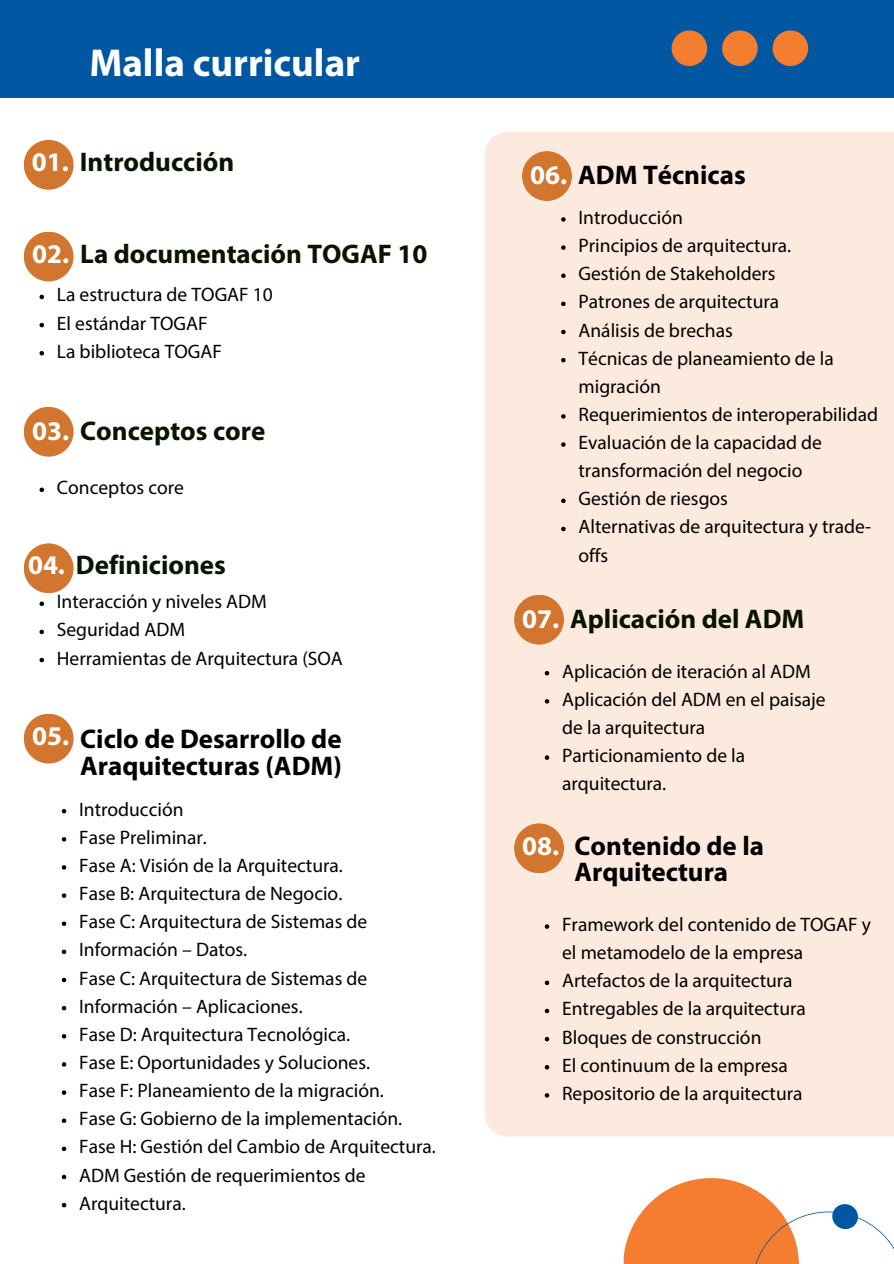
<style>
.page{position:relative;width:894px;height:1264px;background:#fff}
.page>*{position:absolute;margin:0;border:0;box-sizing:border-box;transform-origin:0 0}
.t1{font:700 39px "Myriad Pro";color:#fff}
.t2{font:700 27px "Myriad Pro";color:#091400}
.t3{font:700 27px/25.8px "Myriad Pro";color:#000}
.t4{font:700 27px "Myriad Pro";color:#fff}
.t5{font:19.5px/28.2px "Myriad Pro";color:#000}
.s1{color:#fff}
</style>
<div class="page">
<svg style="left:623px;top:1178px;width:270px;height:85px"></svg>
<div style="left:0;top:0;width:893px;height:97px;background:#0057a1"></div>
<div style="left:671px;top:30px;width:36px;height:36px;background:#f57d30;border-radius:50%"></div>
<div style="left:721px;top:30px;width:36px;height:36px;background:#f57d30;border-radius:50%"></div>
<div style="left:772px;top:30px;width:35px;height:36px;background:#f57d30;border-radius:50%"></div>
<div style="left:485px;top:132px;width:408px;height:1003px;background:#fdeade"></div>
<div style="left:24px;top:140px;width:50px;height:50px;background:#d2752f;border-radius:50%"></div>
<div style="left:24px;top:232px;width:50px;height:49px;background:#d2752f;border-radius:50%"></div>
<svg style="left:39px;top:295px;width:5px;height:4px"></svg>
<svg style="left:39px;top:323px;width:5px;height:4px"></svg>
<svg style="left:39px;top:351px;width:5px;height:4px"></svg>
<div style="left:24px;top:407px;width:50px;height:49px;background:#d2752f;border-radius:50%"></div>
<svg style="left:39px;top:487px;width:5px;height:5px"></svg>
<div style="left:24px;top:543px;width:50px;height:50px;background:#d2752f;border-radius:50%"></div>
<svg style="left:39px;top:601px;width:5px;height:5px"></svg>
<svg style="left:39px;top:629px;width:5px;height:5px"></svg>
<svg style="left:39px;top:658px;width:5px;height:4px"></svg>
<div style="left:24px;top:713px;width:50px;height:50px;background:#d2752f;border-radius:50%"></div>
<svg style="left:62px;top:809px;width:4px;height:4px"></svg>
<svg style="left:62px;top:837px;width:4px;height:4px"></svg>
<svg style="left:62px;top:865px;width:4px;height:4px"></svg>
<svg style="left:62px;top:893px;width:4px;height:4px"></svg>
<svg style="left:62px;top:921px;width:4px;height:5px"></svg>
<svg style="left:62px;top:949px;width:4px;height:5px"></svg>
<svg style="left:62px;top:977px;width:4px;height:5px"></svg>
<svg style="left:62px;top:1006px;width:4px;height:4px"></svg>
<svg style="left:62px;top:1034px;width:4px;height:4px"></svg>
<svg style="left:62px;top:1062px;width:4px;height:4px"></svg>
<svg style="left:62px;top:1090px;width:4px;height:4px"></svg>
<svg style="left:62px;top:1118px;width:4px;height:4px"></svg>
<svg style="left:62px;top:1146px;width:4px;height:5px"></svg>
<svg style="left:62px;top:1174px;width:4px;height:5px"></svg>
<svg style="left:62px;top:1202px;width:4px;height:5px"></svg>
<div style="left:522px;top:151px;width:49px;height:50px;background:#d2752f;border-radius:50%"></div>
<svg style="left:561px;top:217px;width:4px;height:5px"></svg>
<svg style="left:561px;top:245px;width:4px;height:5px"></svg>
<svg style="left:561px;top:273px;width:4px;height:5px"></svg>
<svg style="left:561px;top:301px;width:4px;height:5px"></svg>
<svg style="left:561px;top:330px;width:4px;height:4px"></svg>
<svg style="left:561px;top:358px;width:4px;height:4px"></svg>
<svg style="left:561px;top:414px;width:4px;height:4px"></svg>
<svg style="left:561px;top:442px;width:4px;height:5px"></svg>
<svg style="left:561px;top:498px;width:4px;height:5px"></svg>
<svg style="left:561px;top:526px;width:4px;height:5px"></svg>
<svg style="left:544px;top:671px;width:5px;height:4px"></svg>
<svg style="left:544px;top:699px;width:5px;height:4px"></svg>
<svg style="left:544px;top:755px;width:5px;height:4px"></svg>
<div style="left:514px;top:594px;width:50px;height:50px;background:#d2752f;border-radius:50%"></div>
<svg style="left:544px;top:924px;width:5px;height:4px"></svg>
<svg style="left:544px;top:980px;width:5px;height:5px"></svg>
<svg style="left:544px;top:1008px;width:5px;height:5px"></svg>
<svg style="left:544px;top:1036px;width:5px;height:5px"></svg>
<svg style="left:544px;top:1064px;width:5px;height:5px"></svg>
<svg style="left:544px;top:1093px;width:5px;height:4px"></svg>
<div style="left:514px;top:823px;width:50px;height:50px;background:#d2752f;border-radius:50%"></div>
<h1 class="t1" style="left:89px;top:47px;width:272px">Malla curricular</h1>
<h2 class="t2" style="left:32px;top:151px;width:204px"><span class="s1">01.</span> Introducción</h2>
<h2 class="t2" style="left:32px;top:242px;width:396px"><span class="s1">02.</span> La documentación TOGAF 10</h2>
<p class="t5" style="left:57px;top:282px;width:217px">La estructura de TOGAF 10<br>El estándar TOGAF<br>La biblioteca TOGAF</p>
<h2 class="t2" style="left:32px;top:420px;width:234px"><span class="s1">03.</span> Conceptos core</h2>
<p class="t5" style="left:57px;top:475px;width:129px">Conceptos core</p>
<h2 class="t2" style="left:28px;top:553px;width:199px"><span class="s1">04.</span> Definiciones</h2>
<p class="t5" style="left:57px;top:589px;width:287px">Interacción y niveles ADM<br>Seguridad ADM<br>Herramientas de Arquitectura (SOA</p>
<h2 class="t3" style="left:32px;top:728px;width:311px"><span class="s1">05.</span> Ciclo de Desarrollo de</h2>
<h2 class="t3" style="left:80px;top:755px;width:263px">Araquitecturas (ADM)</h2>
<p class="t5" style="left:79px;top:796px;width:358px">Introducción<br>Fase Preliminar.<br>Fase A: Visión de la Arquitectura.<br>Fase B: Arquitectura de Negocio.<br>Fase C: Arquitectura de Sistemas de<br>Información – Datos.<br>Fase C: Arquitectura de Sistemas de<br>Información – Aplicaciones.<br>Fase D: Arquitectura Tecnológica.<br>Fase E: Oportunidades y Soluciones.<br>Fase F: Planeamiento de la migración.<br>Fase G: Gobierno de la implementación.<br>Fase H: Gestión del Cambio de Arquitectura.<br>ADM Gestión de requerimientos de<br>Arquitectura.</p>
<h2 class="t3" style="left:530px;top:165px;width:217px"><span class="s1">06.</span> ADM Técnicas</h2>
<p class="t5" style="left:578px;top:205px;width:301px">Introducción<br>Principios de arquitectura.<br>Gestión de Stakeholders<br>Patrones de arquitectura<br>Análisis de brechas<br>Técnicas de planeamiento de la migración<br>Requerimientos de interoperabilidad<br>Evaluación de la capacidad de transformación del negocio<br>Gestión de riesgos<br>Alternativas de arquitectura y trade&shy;offs</p>
<h2 class="t2" style="left:522px;top:608px;width:284px"><span class="s1">07.</span> Aplicación del ADM</h2>
<p class="t5" style="left:562px;top:658px;width:265px">Aplicación de iteración al ADM<br>Aplicación del ADM en el paisaje de la arquitectura<br>Particionamiento de la arquitectura.</p>
<h2 class="t4" style="left:522px;top:834px;width:38px">08.</h2>
<h2 class="t3" style="left:574px;top:835px;width:191px">Contenido de la<br>Arquitectura</h2>
<p class="t5" style="left:562px;top:912px;width:310px">Framework del contenido de TOGAF y el metamodelo de la empresa<br>Artefactos de la arquitectura<br>Entregables de la arquitectura<br>Bloques de construcción<br>El continuum de la empresa<br>Repositorio de la arquitectura</p>
</div>
